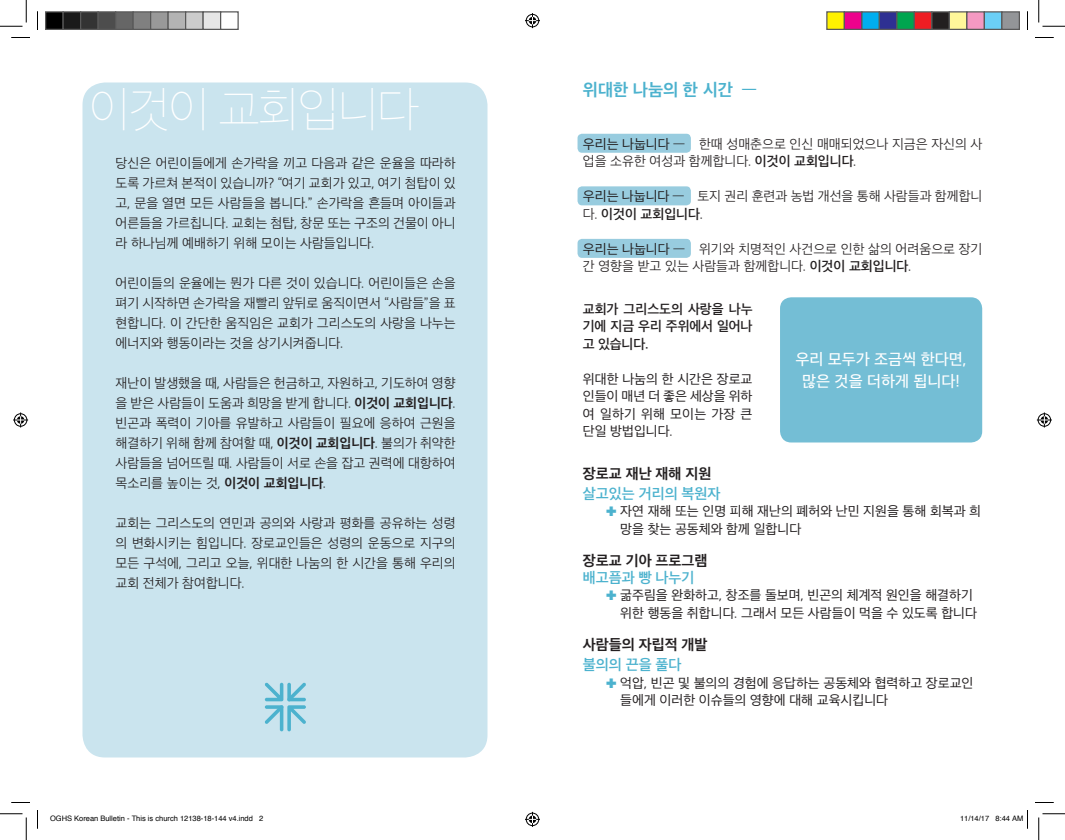
<style>
.page{position:relative;width:1065px;height:840px;background:#fff}
.page>*{position:absolute;margin:0;border:0;box-sizing:border-box;transform-origin:0 0}
.t1{font:100 48.75px "Apple SD Gothic Neo";letter-spacing:-.05em;color:#fff}
.t2{font:700 17.5px "Apple SD Gothic Neo";color:#4cb2ce}
.t3{font:500 16.25px/22.5px "Apple SD Gothic Neo";color:#fff;text-align:center}
.t4{font:700 15px "Apple SD Gothic Neo";color:#231f20}
.t5{font:600 15px "Apple SD Gothic Neo";color:#4cb2ce}
.t6{font:300 13.75px/20px "Apple SD Gothic Neo";color:#231f20;text-align:justify}
.t7{font:13.75px/17.5px "Apple SD Gothic Neo";color:#231f20}
.t8{font:600 13.75px/17.5px "Apple SD Gothic Neo";letter-spacing:-.01em;color:#231f20;text-align:justify}
.t9{font:7.5px "Helvetica";color:#000}
.s1{font-weight:700}
.s2{font-weight:400}
.s3{font-weight:600}
</style>
<div class="page">
<div style="left:780px;top:297px;width:202px;height:146px;background:#74bed5;border-radius:11px"></div>
<div style="left:578px;top:134px;width:113px;height:19px;background:#98ccdf;border-radius:4px"></div>
<div style="left:578px;top:186px;width:113px;height:19px;background:#98ccdf;border-radius:4px"></div>
<div style="left:578px;top:239px;width:113px;height:19px;background:#98ccdf;border-radius:4px"></div>
<div style="left:82px;top:82px;width:406px;height:676px;background:#cae4ee;border-radius:22px"></div>
<svg style="left:265px;top:683px;width:41px;height:48px"></svg>
<svg style="left:11px;top:37px;width:19px;height:1px"></svg>
<svg style="left:1035px;top:37px;width:19px;height:1px"></svg>
<svg style="left:11px;top:802px;width:19px;height:1px"></svg>
<svg style="left:1035px;top:802px;width:19px;height:1px"></svg>
<svg style="left:37px;top:11px;width:1px;height:19px"></svg>
<svg style="left:37px;top:810px;width:1px;height:19px"></svg>
<svg style="left:1027px;top:11px;width:1px;height:19px"></svg>
<svg style="left:0;top:0;width:27px;height:27px"></svg>
<svg style="left:0;top:814px;width:27px;height:26px"></svg>
<svg style="left:1039px;top:0;width:26px;height:27px"></svg>
<svg style="left:1039px;top:814px;width:26px;height:26px"></svg>
<svg style="left:525px;top:13px;width:15px;height:15px"></svg>
<svg style="left:525px;top:812px;width:15px;height:15px"></svg>
<svg style="left:13px;top:412px;width:15px;height:16px"></svg>
<svg style="left:1037px;top:412px;width:15px;height:16px"></svg>
<div style="left:46px;top:12px;width:17px;height:17px;background:#000"></div>
<div style="left:45px;top:11px;width:19px;height:19px;border:1px solid #595959"></div>
<div style="left:63px;top:12px;width:18px;height:17px;background:#1a1a1a"></div>
<div style="left:62px;top:11px;width:19px;height:19px;border:1px solid #595959"></div>
<div style="left:81px;top:12px;width:17px;height:17px;background:#333"></div>
<div style="left:80px;top:11px;width:19px;height:19px;border:1px solid #595959"></div>
<div style="left:98px;top:12px;width:18px;height:17px;background:#4d4d4d"></div>
<div style="left:98px;top:11px;width:18px;height:19px;border:1px solid #595959"></div>
<div style="left:116px;top:12px;width:17px;height:17px;background:#666"></div>
<div style="left:115px;top:11px;width:19px;height:19px;border:1px solid #595959"></div>
<div style="left:133px;top:12px;width:18px;height:17px;background:#808080"></div>
<div style="left:132px;top:11px;width:19px;height:19px;border:1px solid #595959"></div>
<div style="left:151px;top:12px;width:17px;height:17px;background:#999"></div>
<div style="left:150px;top:11px;width:19px;height:19px;border:1px solid #595959"></div>
<div style="left:168px;top:12px;width:18px;height:17px;background:#b3b3b3"></div>
<div style="left:168px;top:11px;width:18px;height:19px;border:1px solid #595959"></div>
<div style="left:186px;top:12px;width:17px;height:17px;background:#ccc"></div>
<div style="left:185px;top:11px;width:19px;height:19px;border:1px solid #595959"></div>
<div style="left:203px;top:12px;width:18px;height:17px;background:#e6e6e6"></div>
<div style="left:202px;top:11px;width:19px;height:19px;border:1px solid #595959"></div>
<div style="left:220px;top:11px;width:19px;height:19px;border:1px solid #595959"></div>
<div style="left:827px;top:12px;width:17px;height:17px;background:#fff101"></div>
<div style="left:826px;top:11px;width:19px;height:19px;border:1px solid #595959"></div>
<div style="left:844px;top:12px;width:18px;height:17px;background:#ed028c"></div>
<div style="left:844px;top:11px;width:18px;height:19px;border:1px solid #595959"></div>
<div style="left:862px;top:12px;width:17px;height:17px;background:#00aeef"></div>
<div style="left:861px;top:11px;width:19px;height:19px;border:1px solid #595959"></div>
<div style="left:879px;top:12px;width:18px;height:17px;background:#2e3092"></div>
<div style="left:879px;top:11px;width:19px;height:19px;border:1px solid #595959"></div>
<div style="left:897px;top:12px;width:17px;height:17px;background:#00a54f"></div>
<div style="left:896px;top:11px;width:19px;height:19px;border:1px solid #595959"></div>
<div style="left:914px;top:12px;width:18px;height:17px;background:#ee1d23"></div>
<div style="left:914px;top:11px;width:18px;height:19px;border:1px solid #595959"></div>
<div style="left:932px;top:12px;width:17px;height:17px;background:#231f20"></div>
<div style="left:931px;top:11px;width:19px;height:19px;border:1px solid #595959"></div>
<div style="left:949px;top:12px;width:18px;height:17px;background:#fff79a"></div>
<div style="left:949px;top:11px;width:19px;height:19px;border:1px solid #595959"></div>
<div style="left:967px;top:12px;width:17px;height:17px;background:#f499c2"></div>
<div style="left:966px;top:11px;width:19px;height:19px;border:1px solid #595959"></div>
<div style="left:984px;top:12px;width:18px;height:17px;background:#6bcff6"></div>
<div style="left:984px;top:11px;width:18px;height:19px;border:1px solid #595959"></div>
<div style="left:1002px;top:12px;width:17px;height:17px;background:#939598"></div>
<div style="left:1001px;top:11px;width:19px;height:19px;border:1px solid #595959"></div>
<svg style="left:1027px;top:810px;width:1px;height:19px"></svg>
<p class="t1" style="left:89px;top:88px;width:332px">이것이 교회입니다</p>
<p class="t6" style="left:116px;top:154px;width:342px">당신은 어린이들에게 손가락을 끼고 다음과 같은 운율을 따라하 도록 가르쳐 본적이 있습니까? “여기 교회가 있고, 여기 첨탑이 있 고, 문을 열면 모든 사람들을 봅니다.” 손가락을 흔들며 아이들과 어른들을 가르칩니다. 교회는 첨탑, 창문 또는 구조의 건물이 아니 라 하나님께 예배하기 위해 모이는 사람들입니다.</p>
<p class="t6" style="left:116px;top:274px;width:342px">어린이들의 운율에는 뭔가 다른 것이 있습니다. 어린이들은 손을 펴기 시작하면 손가락을 재빨리 앞뒤로 움직이면서 “사람들”을 표 현합니다. 이 간단한 움직임은 교회가 그리스도의 사랑을 나누는 에너지와 행동이라는 것을 상기시켜줍니다.</p>
<p class="t6" style="left:116px;top:374px;width:342px">재난이 발생했을 때, 사람들은 헌금하고, 자원하고, 기도하여 영향 을 받은 사람들이 도움과 희망을 받게 합니다. <span class="s1">이것이 교회입니다</span>. 빈곤과 폭력이 기아를 유발하고 사람들이 필요에 응하여 근원을 해결하기 위해 함께 참여할 때, <span class="s1">이것이 교회입니다</span>. 불의가 취약한 사람들을 넘어뜨릴 때. 사람들이 서로 손을 잡고 권력에 대항하여 목소리를 높이는 것, <span class="s1">이것이 교회입니다</span>.</p>
<p class="t6" style="left:116px;top:514px;width:342px">교회는 그리스도의 연민과 공의와 사랑과 평화를 공유하는 성령 의 변화시키는 힘입니다. 장로교인들은 성령의 운동으로 지구의 모든 구석에, 그리고 오늘, 위대한 나눔의 한 시간을 통해 우리의 교회 전체가 참여합니다.</p>
<p class="t2" style="left:583px;top:80px;width:175px">위대한 나눔의 한 시간 —</p>
<p class="t6" style="left:583px;top:136px;width:401px;line-height:17.5px"><span class="s2">우리는 나눕니다</span> — 한때 성매춘으로 인신 매매되었으나 지금은 자신의 사 업을 소유한 여성과 함께합니다. <span class="s3">이것이 교회입니다</span><span class="s2">.</span></p>
<p class="t6" style="left:583px;top:188px;width:401px;line-height:17.5px"><span class="s2">우리는 나눕니다</span> — 토지 권리 훈련과 농법 개선을 통해 사람들과 함께합니 다. <span class="s3">이것이 교회입니다</span><span class="s2">.</span></p>
<p class="t6" style="left:583px;top:241px;width:401px;line-height:17.5px"><span class="s2">우리는 나눕니다</span> — 위기와 치명적인 사건으로 인한 삶의 어려움으로 장기 간 영향을 받고 있는 사람들과 함께합니다. <span class="s3">이것이 교회입니다</span><span class="s2">.</span></p>
<p class="t8" style="left:583px;top:301px;width:171px">교회가 그리스도의 사랑을 나누 기에 지금 우리 주위에서 일어나 고 있습니다.</p>
<p class="t7" style="left:583px;top:371px;width:171px;text-align:justify">위대한 나눔의 한 시간은 장로교 인들이 매년 더 좋은 세상을 위하 여 일하기 위해 모이는 가장 큰 단일 방법입니다.</p>
<p class="t4" style="left:583px;top:465px;width:130px">장로교 재난 재해 지원</p>
<p class="t5" style="left:583px;top:485px;width:139px">살고있는 거리의 복원자</p>
<p class="t7" style="left:620px;top:503px;width:362px">자연 재해 또는 인명 피해 재난의 폐허와 난민 지원을 통해 회복과 희 망을 찾는 공동체와 함께 일합니다</p>
<p class="t4" style="left:583px;top:553px;width:126px">장로교 기아 프로그램</p>
<p class="t5" style="left:583px;top:569px;width:113px">배고픔과 빵 나누기</p>
<p class="t7" style="left:620px;top:587px;width:358px">굶주림을 완화하고, 창조를 돌보며, 빈곤의 체계적 원인을 해결하기 위한 행동을 취합니다. 그래서 모든 사람들이 먹을 수 있도록 합니다</p>
<p class="t4" style="left:583px;top:637px;width:126px">사람들의 자립적 개발</p>
<p class="t5" style="left:583px;top:657px;width:100px">불의의 끈을 풀다</p>
<p class="t7" style="left:620px;top:675px;width:355px">억압, 빈곤 및 불의의 경험에 응답하는 공동체와 협력하고 장로교인 들에게 이러한 이슈들의 영향에 대해 교육시킵니다</p>
<p class="t3" style="left:795px;top:349px;width:173px">우리 모두가 조금씩 한다면, 많은 것을 더하게 됩니다!</p>
<p class="t9" style="left:50px;top:813px;width:215px">OGHS Korean Bulletin - This is church 12138-18-144 v4.indd 2</p>
<p class="t9" style="left:960px;top:813px;width:65px">11/14/17 8:44 AM</p>
</div>
